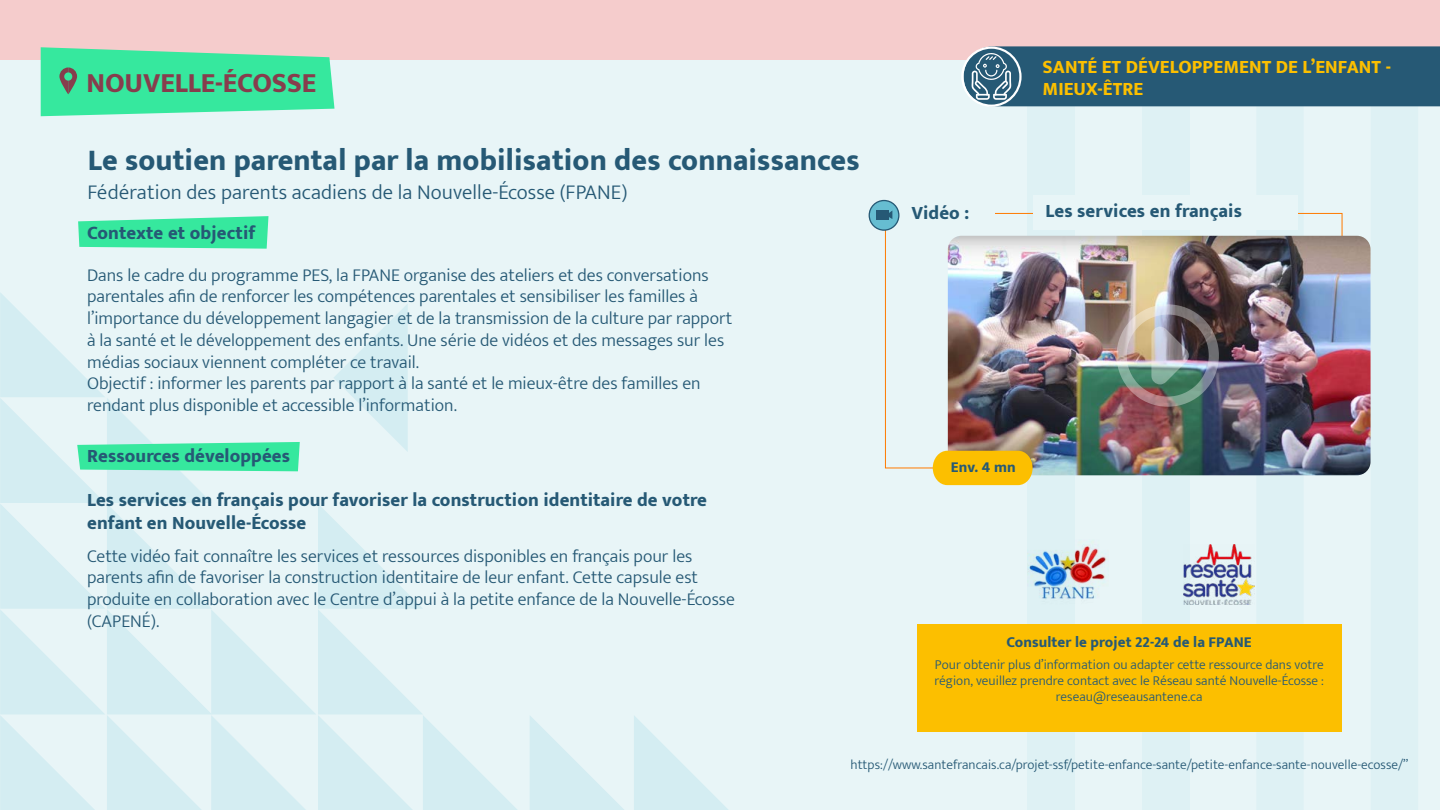
<style>
.page{position:relative;width:1440px;height:810px;background:#e8f5f7}
.page>*{position:absolute;margin:0;border:0;box-sizing:border-box;transform-origin:0 0}
.t1{font:800 30px "Mukta";letter-spacing:.005em;color:#265975}
.t2{font:800 27.75px "Mukta";letter-spacing:-.005em;color:#873d4d}
.t3{font:300 21px "Mukta";letter-spacing:.005em;color:#265975}
.t4{font:800 18.75px/22.5px "Mukta";letter-spacing:.005em;color:#265975}
.t5{font:800 18.75px/22.5px "Mukta";letter-spacing:.005em;color:#fcbf00}
.t6{font:300 18px/21.8px "Mukta";color:#265975}
.t7{font:800 15px "Mukta";letter-spacing:.005em;color:#265975}
.t8{font:300 13.5px/16.2px "Mukta";letter-spacing:.005em;color:#265975;text-align:center}
</style>
<div class="page">
<div style="left:0;top:0;width:1440px;height:60px;background:#f5cccc"></div>
<svg style="left:530px;top:716px;width:94px;height:94px"></svg>
<svg style="left:634px;top:716px;width:94px;height:94px"></svg>
<svg style="left:78px;top:216px;width:190px;height:33px;background:#4ce9a9"></svg>
<svg style="left:0;top:293px;width:517px;height:517px"></svg>
<svg style="left:41px;top:47px;width:293px;height:69px;background:#4fe4a5"></svg>
<div style="left:917px;top:624px;width:425px;height:108px;background:#fcbf00"></div>
<div style="left:869px;top:201px;width:30px;height:29px;background:#66bdd1;border-radius:50%"></div>
<div style="left:869px;top:200px;width:30px;height:31px;border:1px solid #265975;border-radius:50%"></div>
<div style="left:876px;top:210px;width:13px;height:10px;background:#265975"></div>
<svg style="left:889px;top:211px;width:3px;height:8px"></svg>
<img style="left:933px;top:46px;width:507px;height:559px">
<h2 class="t2" style="left:87px;top:66px;width:231px">NOUVELLE-ÉCOSSE</h2>
<h1 class="t1" style="left:88px;top:142px;width:773px">Le soutien parental par la mobilisation des connaissances</h1>
<p class="t3" style="left:88px;top:180px;width:542px">Fédération des parents acadiens de la Nouvelle-Écosse (FPANE)</p>
<p class="t4" style="left:87px;top:222px;width:170px">Contexte et objectif</p>
<p class="t6" style="left:87px;top:264px;width:647px">Dans le cadre du programme PES, la FPANE organise des ateliers et des conversations parentales afin de renforcer les compétences parentales et sensibiliser les familles à l’importance du développement langagier et de la transmission de la culture par rapport à la santé et le développement des enfants. Une série de vidéos et des messages sur les médias sociaux viennent compléter ce travail.<br>Objectif : informer les parents par rapport à la santé et le mieux-être des familles en rendant plus disponible et accessible l’information.</p>
<p class="t4" style="left:87px;top:444px;width:205px">Ressources développées</p>
<p class="t4" style="left:87px;top:489px;width:621px">Les services en français pour favoriser la construction identitaire de votre enfant en Nouvelle-Écosse</p>
<p class="t6" style="left:87px;top:545px;width:649px">Cette vidéo fait connaître les services et ressources disponibles en français pour les parents afin de favoriser la construction identitaire de leur enfant. Cette capsule est produite en collaboration avec le Centre d’appui à la petite enfance de la Nouvelle-Écosse (CAPENÉ).</p>
<p class="t4" style="left:911px;top:201px;width:59px">Vidéo :</p>
<p class="t5" style="left:1042px;top:55px;width:350px">SANTÉ ET DÉVELOPPEMENT DE L’ENFANT -<br>MIEUX-ÊTRE</p>
<p class="t4" style="left:1046px;top:199px;width:198px">Les services en français</p>
<p class="t7" style="left:951px;top:458px;width:66px">Env. 4 mn</p>
<p class="t7" style="left:1007px;top:633px;width:247px">Consulter le projet 22-24 de la FPANE</p>
<p class="t8" style="left:934px;top:656px;width:391px">Pour obtenir plus d’information ou adapter cette ressource dans votre région, veuillez prendre contact avec le Réseau santé Nouvelle-Écosse : reseau@reseausantene.ca</p>
<p class="t8" style="left:851px;top:757px;width:559px">https://www.santefrancais.ca/projet-ssf/petite-enfance-sante/petite-enfance-sante-nouvelle-ecosse/’’</p>
</div>
